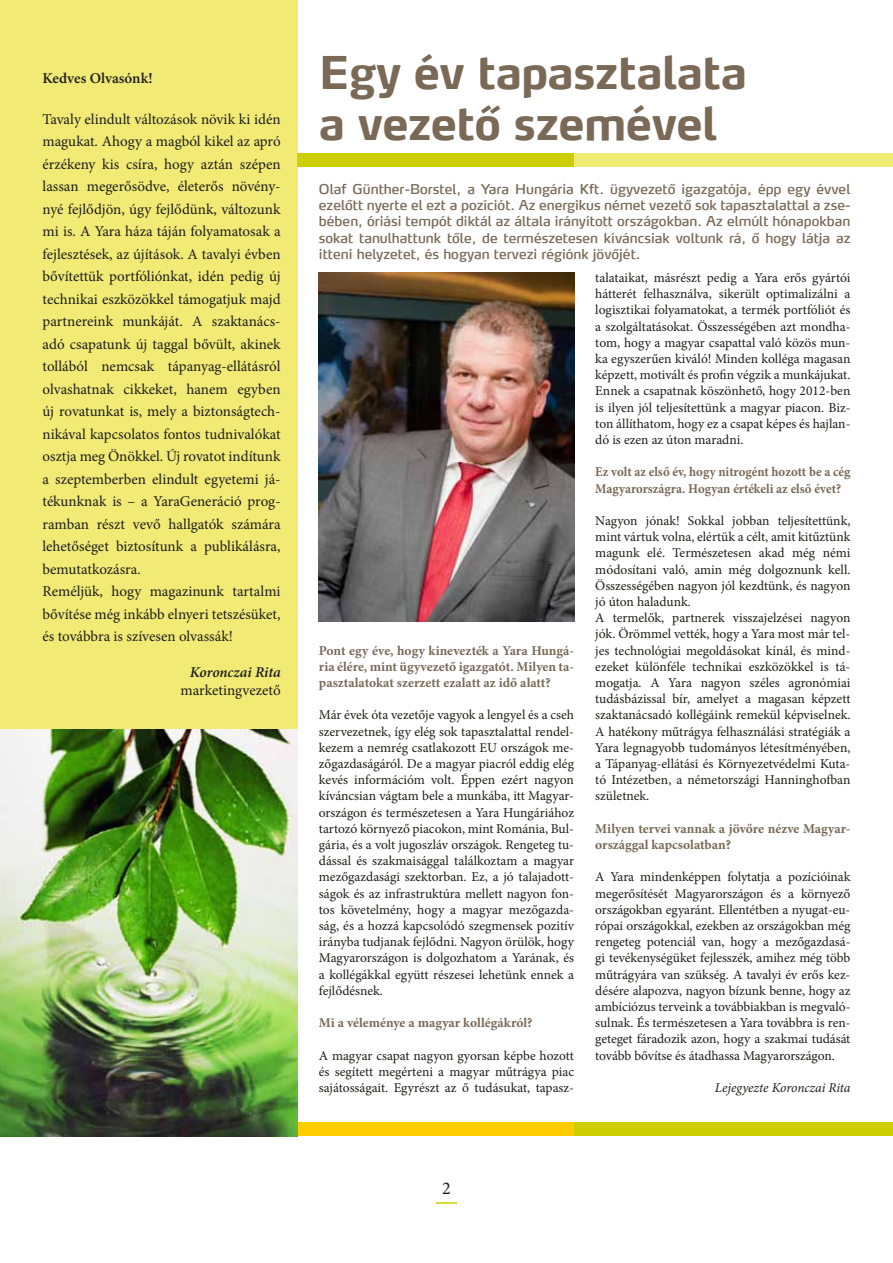
<style>
.page{position:relative;width:893px;height:1263px;background:#fff}
.page>*{position:absolute;margin:0;border:0;box-sizing:border-box;transform-origin:0 0}
.t1{font:700 45px/51px "Max HU";letter-spacing:-.015em;color:#796956}
.t2{font:18px "Minion Pro";color:#1d1d1b}
.t3{font:15px/22.5px "Minion Pro";color:#1d1d1b}
.t4{font:600 15px "Minion Pro";color:#1d1d1b}
.t5{font:italic 600 15px "Minion Pro";letter-spacing:-.005em;color:#1d1d1b}
.t6{font:13.5px/16.2px "Minion Pro";color:#1d1d1b;text-align:justify}
.t7{font:13.5px/16.2px "Max HU";color:#796956;text-align:justify}
.t8{font:700 13.5px/16.2px "Minion Pro";color:#796956;text-align:justify}
.t9{font:700 13.5px/16.2px "Minion Pro";color:#796956;scale:.95 1}
.t10{font:italic 13.5px "Minion Pro";letter-spacing:-.01em;color:#1d1d1b}
</style>
<div class="page">
<div style="left:0;top:0;width:298px;height:1136px;background:#f1ea75"></div>
<div style="left:574px;top:1123px;width:319px;height:13px;background:#cdce00"></div>
<div style="left:298px;top:1123px;width:276px;height:13px;background:#fc0"></div>
<hr style="left:436px;top:1202px;width:21px;height:2px;background:#cdce00">
<img style="left:319px;top:272px;width:255px;height:349px">
<div style="left:574px;top:153px;width:319px;height:14px;background:#f1ea75"></div>
<div style="left:298px;top:153px;width:276px;height:14px;background:#cdce00"></div>
<img style="left:0;top:729px;width:298px;height:407px">
<p class="t4" style="left:43px;top:68px;width:112px">Kedves Olvasónk!</p>
<p class="t3" style="left:43px;top:108px;width:240px">Tavaly elindult változások növik ki idén magukat. Ahogy a magból kikel az apró érzékeny kis csíra, hogy aztán szépen lassan megerősödve, életerős növén - nyé fejlődjön, úgy fejlődünk, változunk mi is. A Yara háza táján folyamatosak a fejlesztések, az újítások. A tavalyi évben bővítettük portfóliónkat, idén pedig új technikai eszközökkel támogatjuk majd partnereink munkáját. A szaktanács&shy;adó csapatunk új taggal bővült, akinek tollából nemcsak tápanyag-ellátásról olvashatnak cikkeket, hanem egyben új rovatunkat is, mely a biztonságtech&shy;nikával kapcsolatos fontos tudnivalókat osztja meg Önökkel. Új rovatot indítunk a szeptemberben elindult egyetemi já&shy;tékunknak is – a YaraGeneráció prog&shy;ramban részt vevő hallgatók számára lehetőséget biztosítunk a publikálásra, bemutatkozásra.<br>Reméljük, hogy magazinunk tartalmi bővítése még inkább elnyeri tetszésüket, és továbbra is szívesen olvassák!</p>
<p class="t5" style="left:190px;top:662px;width:92px">Koronczai Rita</p>
<p class="t3" style="left:181px;top:679px;width:102px">marketingvezető</p>
<h1 class="t1" style="left:319px;top:47px;width:430px">Egy év tapasztalata a vezető szemével</h1>
<p class="t7" style="left:319px;top:181px;width:533px">Olaf Günther-Borstel, a Yara Hungária Kft. ügyvezető igazgatója, épp egy évvel ezelőtt nyerte el ezt a pozíciót. Az energikus német vezető sok tapasztalattal a zse&shy;bében, óriási tempót diktál az általa irányított országokban. Az elmúlt hónapokban sokat tanulhattunk tőle, de természetesen kíváncsiak voltunk rá, ő hogy látja az itteni helyzetet, és hogyan tervezi régiónk jövőjét.</p>
<p class="t8" style="left:319px;top:642px;width:257px">Pont egy éve, hogy kinevezték a Yara Hungá&shy;ria élére, mint ügyvezető igazgatót. Milyen ta&shy;pasztalatokat szerzett ezalatt az idő alatt?</p>
<p class="t6" style="left:319px;top:707px;width:257px">Már évek óta vezetője vagyok a lengyel és a cseh szervezetnek, így elég sok tapasztalattal rendel&shy;kezem a nemrég csatlakozott EU országok me&shy;zőgazdaságáról. De a magyar piacról eddig elég kevés információm volt. Éppen ezért nagyon kíváncsian vágtam bele a munkába, itt Magyar&shy;országon és természetesen a Yara Hungáriához tartozó környező piacokon, mint Románia, Bul&shy;gária, és a volt jugoszláv országok. Rengeteg tu&shy;dással és szakmaisággal találkoztam a magyar mezőgazdasági szektorban. Ez, a jó talajadott&shy;ságok és az infrastruktúra mellett nagyon fon&shy;tos követelmény, hogy a magyar mezőgazda&shy;ság, és a hozzá kapcsolódó szegmensek pozitív irányba tudjanak fejlődni. Nagyon örülök, hogy Magyarországon is dolgozhatom a Yarának, és a kollégákkal együtt részesei lehetünk ennek a fejlődésnek.</p>
<p class="t8" style="left:319px;top:1015px;width:215px">Mi a véleménye a magyar kollégákról?</p>
<p class="t6" style="left:319px;top:1047px;width:257px">A magyar csapat nagyon gyorsan képbe hozott és segített megérteni a magyar műtrágya piac sajátosságait. Egyrészt az ő tudásukat, tapasz-</p>
<p class="t6" style="left:595px;top:270px;width:257px">talataikat, másrészt pedig a Yara erős gyártói hátterét felhasználva, sikerült optimalizálni a logisztikai folyamatokat, a termék portfóliót és a szolgáltatásokat. Összességében azt mondha&shy;tom, hogy a magyar csapattal való közös mun&shy;ka egyszerűen kiváló! Minden kolléga magasan képzett, motivált és profin végzik a munkájukat.<br>Ennek a csapatnak köszönhető, hogy 2012-ben is ilyen jól teljesítettünk a magyar piacon. Biz&shy;ton állíthatom, hogy ez a csapat képes és hajlan&shy;dó is ezen az úton maradni.</p>
<p class="t9" style="left:595px;top:464px;width:270px">Ez volt az első év, hogy nitrogént hozott be a cég<br>Magyarországra. Hogyan értékeli az első évet?</p>
<p class="t6" style="left:595px;top:513px;width:257px;text-align:left">Nagyon jónak! Sokkal jobban teljesítettünk, mint vártuk volna, elértük a célt, amit kitűztünk magunk elé. Természetesen akad még némi módosítani való, amin még dolgoznunk kell.<br>Összességében nagyon jól kezdtünk, és nagyon jó úton haladunk.<br>A termelők, partnerek visszajelzései nagyon jók. Örömmel vették, hogy a Yara most már tel&shy;jes technológiai megoldásokat kínál, és mind&shy;ezeket különféle technikai eszközökkel is tá&shy;mogatja. A Yara nagyon széles agronómiai tudásbázissal bír, amelyet a magasan képzett szaktanácsadó kollégáink remekül képviselnek.<br>A hatékony műtrágya felhasználási stratégiák a Yara legnagyobb tudományos létesítményében, a Tápanyag-ellátási és Környezetvédelmi Kuta&shy;tó Intézetben, a németországi Hanninghofban születnek.</p>
<p class="t8" style="left:595px;top:820px;width:257px">Milyen tervei vannak a jövőre nézve Magyar&shy;országgal kapcsolatban?</p>
<p class="t6" style="left:595px;top:869px;width:257px">A Yara mindenképpen folytatja a pozícióinak megerősítését Magyarországon és a környező országokban egyaránt. Ellentétben a nyugat-eu&shy;rópai országokkal, ezekben az országokban még rengeteg potenciál van, hogy a mezőgazdasá&shy;gi tevékenységüket fejlesszék, amihez még több műtrágyára van szükség. A tavalyi év erős kez&shy;désére alapozva, nagyon bízunk benne, hogy az ambíciózus terveink a továbbiakban is megvaló&shy;sulnak. És természetesen a Yara továbbra is ren&shy;geteget fáradozik azon, hogy a szakmai tudását tovább bővítse és átadhassa Magyarországon.</p>
<p class="t10" style="left:715px;top:1078px;width:137px">Lejegyezte Koronczai Rita</p>
<h2 class="t2" style="left:442px;top:1177px;width:10px">2</h2>
</div>
